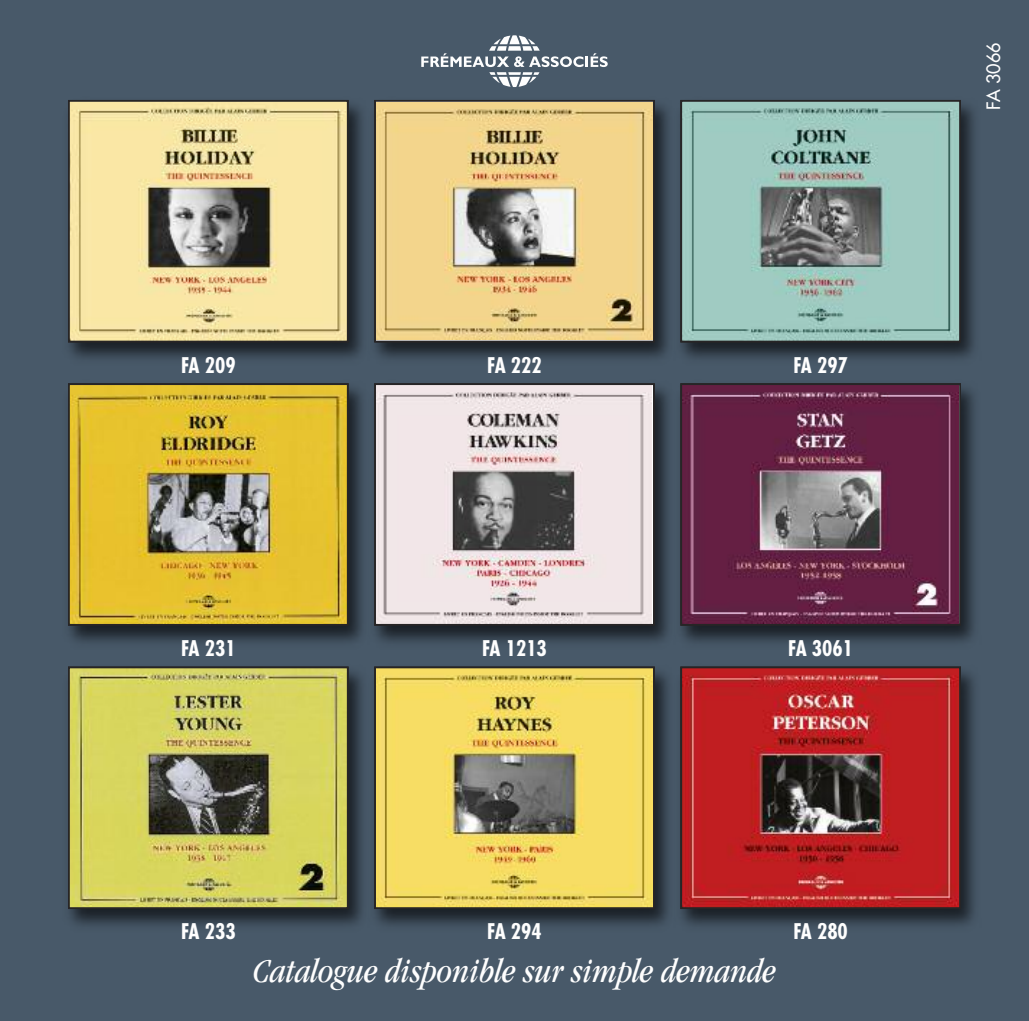
<style>
.page{position:relative;width:1029px;height:1021px;background:#fff}
.page>*{position:absolute;margin:0;border:0;box-sizing:border-box;transform-origin:0 0}
.t1{font:italic condensed 34.5px "Garamond";color:#fefefe}
.t2{font:700 condensed 21px "Futura";color:#fefefe}
.t3{font:18px "Futura";color:#fefefe}
</style>
<div class="page">
<div style="left:0;top:0;width:1029px;height:1020px;background:#485969"></div>
<svg style="left:421px;top:35px;width:187px;height:52px"></svg>
<img style="left:71px;top:103px;width:275px;height:236px">
<div style="left:68px;top:100px;width:281px;height:242px;border:2px solid #272526"></div>
<img style="left:377px;top:103px;width:275px;height:236px">
<div style="left:374px;top:100px;width:281px;height:242px;border:2px solid #272526"></div>
<img style="left:683px;top:103px;width:275px;height:236px">
<div style="left:680px;top:100px;width:281px;height:242px;border:2px solid #272526"></div>
<img style="left:71px;top:386px;width:275px;height:236px">
<div style="left:68px;top:383px;width:281px;height:242px;border:2px solid #272526"></div>
<img style="left:377px;top:386px;width:275px;height:236px">
<div style="left:374px;top:383px;width:281px;height:242px;border:2px solid #272526"></div>
<img style="left:683px;top:386px;width:275px;height:236px">
<div style="left:680px;top:383px;width:281px;height:242px;border:2px solid #272526"></div>
<img style="left:71px;top:669px;width:275px;height:237px">
<div style="left:68px;top:666px;width:281px;height:243px;border:2px solid #272526"></div>
<img style="left:377px;top:669px;width:275px;height:237px">
<div style="left:374px;top:666px;width:281px;height:243px;border:2px solid #272526"></div>
<img style="left:683px;top:669px;width:275px;height:237px">
<div style="left:680px;top:666px;width:281px;height:243px;border:2px solid #272526"></div>
<p class="t2" style="left:181px;top:356px;width:56px">FA 209</p>
<p class="t2" style="left:487px;top:356px;width:56px">FA 222</p>
<p class="t2" style="left:793px;top:356px;width:56px">FA 297</p>
<p class="t2" style="left:181px;top:639px;width:56px">FA 231</p>
<p class="t2" style="left:482px;top:639px;width:66px">FA 1213</p>
<p class="t2" style="left:788px;top:639px;width:66px">FA 3061</p>
<p class="t2" style="left:181px;top:922px;width:56px">FA 233</p>
<p class="t2" style="left:487px;top:922px;width:56px">FA 294</p>
<p class="t2" style="left:793px;top:922px;width:56px">FA 280</p>
<h1 class="t1" style="left:253px;top:957px;width:525px">Catalogue disponible sur simple demande</h1>
<p class="t3" style="left:984px;top:109px;width:68px;rotate:-90deg">FA 3066</p>
</div>
